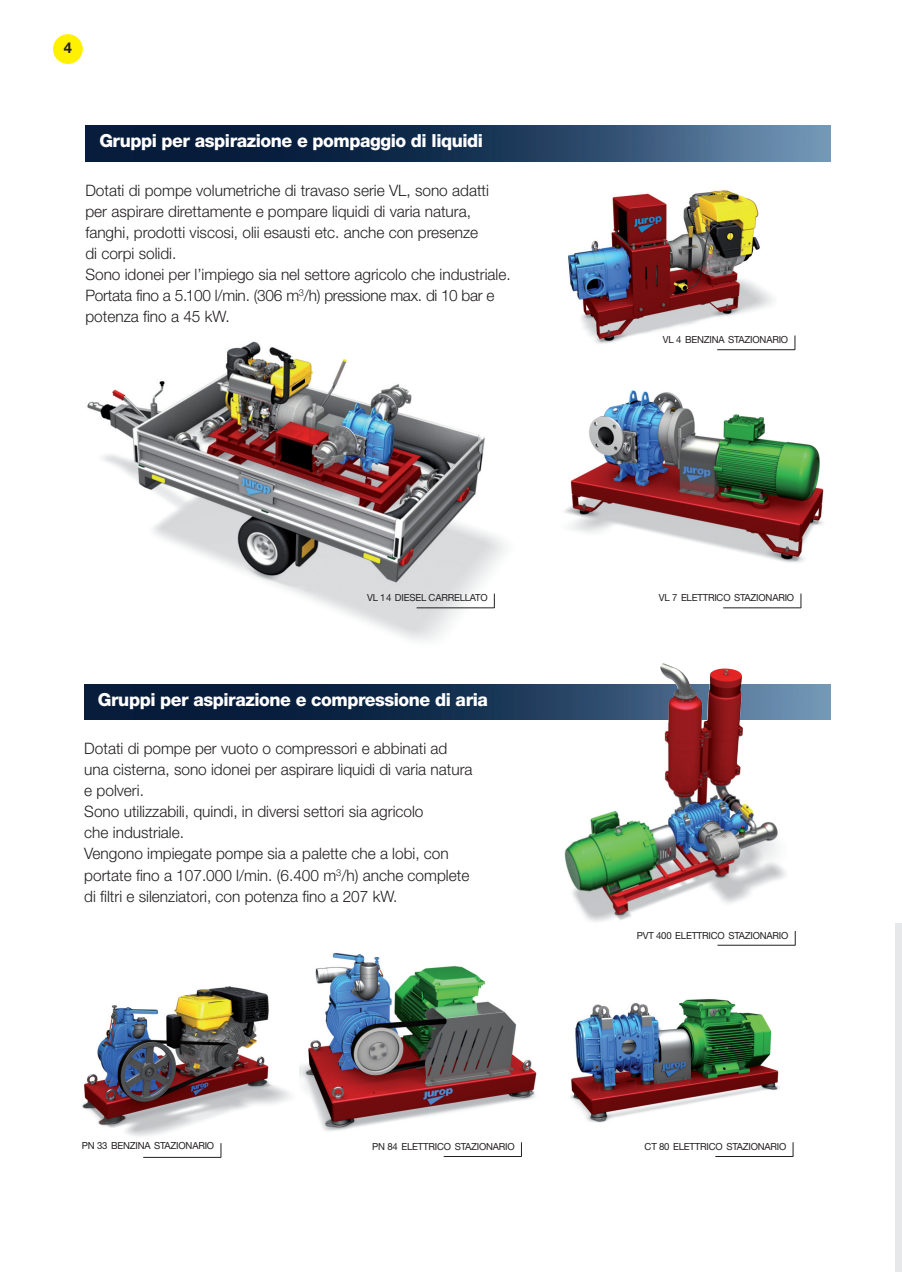
<style>
.page{position:relative;width:902px;height:1272px;background:#fff}
.page>*{position:absolute;margin:0;border:0;box-sizing:border-box;transform-origin:0 0}
.t1{font:800 18px "Helvetica Neue";letter-spacing:-.025em;color:#fff}
.t2{font:300 15.75px/21px "Helvetica Neue";color:#231f20}
.t3{font:700 15px "Helvetica Neue";color:#231f20}
.t4{font:9.75px "Helvetica Neue";letter-spacing:-.02em;color:#231f20}
</style>
<div class="page">
<img style="left:87px;top:341px;width:419px;height:300px">
<img style="left:85px;top:684px;width:745px;height:35px">
<img style="left:558px;top:663px;width:246px;height:270px">
<img style="left:570px;top:999px;width:210px;height:124px">
<img style="left:568px;top:190px;width:208px;height:161px">
<img style="left:85px;top:126px;width:745px;height:35px">
<img style="left:564px;top:390px;width:260px;height:173px">
<svg style="left:794px;top:335px;width:1px;height:15px"></svg>
<hr style="left:717px;top:349px;width:77px;height:1px;background:#231f20">
<svg style="left:800px;top:593px;width:1px;height:15px"></svg>
<hr style="left:723px;top:607px;width:77px;height:1px;background:#231f20">
<svg style="left:794px;top:931px;width:1px;height:14px"></svg>
<hr style="left:717px;top:945px;width:78px;height:1px;background:#231f20">
<svg style="left:792px;top:1142px;width:1px;height:14px"></svg>
<hr style="left:715px;top:1156px;width:78px;height:1px;background:#231f20">
<svg style="left:494px;top:593px;width:1px;height:15px"></svg>
<hr style="left:416px;top:607px;width:78px;height:1px;background:#231f20">
<img style="left:299px;top:953px;width:238px;height:178px">
<img style="left:81px;top:986px;width:209px;height:161px">
<svg style="left:521px;top:1142px;width:1px;height:14px"></svg>
<hr style="left:443px;top:1156px;width:78px;height:1px;background:#231f20">
<svg style="left:221px;top:1143px;width:1px;height:14px"></svg>
<hr style="left:143px;top:1157px;width:78px;height:1px;background:#231f20">
<div style="left:895px;top:923px;width:6px;height:348px;background:#e7e8e9"></div>
<div style="left:53px;top:34px;width:30px;height:30px;background:#fff101;border-radius:50%"></div>
<p class="t3" style="left:64px;top:42px;width:10px">4</p>
<p class="t1" style="left:99px;top:134px;width:385px">Gruppi per aspirazione e pompaggio di liquidi</p>
<p class="t2" style="left:85px;top:181px;width:427px">Dotati di pompe volumetriche di travaso serie VL, sono adatti per aspirare direttamente e pompare liquidi di varia natura, fanghi, prodotti viscosi, olii esausti etc. anche con presenze<br>di corpi solidi.<br>Sono idonei per l’impiego sia nel settore agricolo che industriale.<br>Portata fino a 5.100 l/min. (306 m<sup>3</sup>/h) pressione max. di 10 bar e potenza fino a 45 kW.</p>
<p class="t4" style="left:367px;top:594px;width:122px">VL 14 DIESEL CARRELLATO</p>
<p class="t1" style="left:98px;top:693px;width:391px">Gruppi per aspirazione e compressione di aria</p>
<p class="t2" style="left:84px;top:739px;width:389px">Dotati di pompe per vuoto o compressori e abbinati ad una cisterna, sono idonei per aspirare liquidi di varia natura e polveri.<br>Sono utilizzabili, quindi, in diversi settori sia agricolo<br>che industriale.<br>Vengono impiegate pompe sia a palette che a lobi, con portate fino a 107.000 l/min. (6.400 m<sup>3</sup>/h) anche complete di filtri e silenziatori, con potenza fino a 207 kW.</p>
<p class="t4" style="left:82px;top:1142px;width:134px">PN 33 BENZINA STAZIONARIO</p>
<p class="t4" style="left:372px;top:1142px;width:144px">PN 84 ELETTRICO STAZIONARIO</p>
<p class="t4" style="left:662px;top:336px;width:127px">VL 4 BENZINA STAZIONARIO</p>
<p class="t4" style="left:658px;top:594px;width:137px">VL 7 ELETTRICO STAZIONARIO</p>
<p class="t4" style="left:636px;top:931px;width:153px">PVT 400 ELETTRICO STAZIONARIO</p>
<p class="t4" style="left:644px;top:1142px;width:143px">CT 80 ELETTRICO STAZIONARIO</p>
</div>
